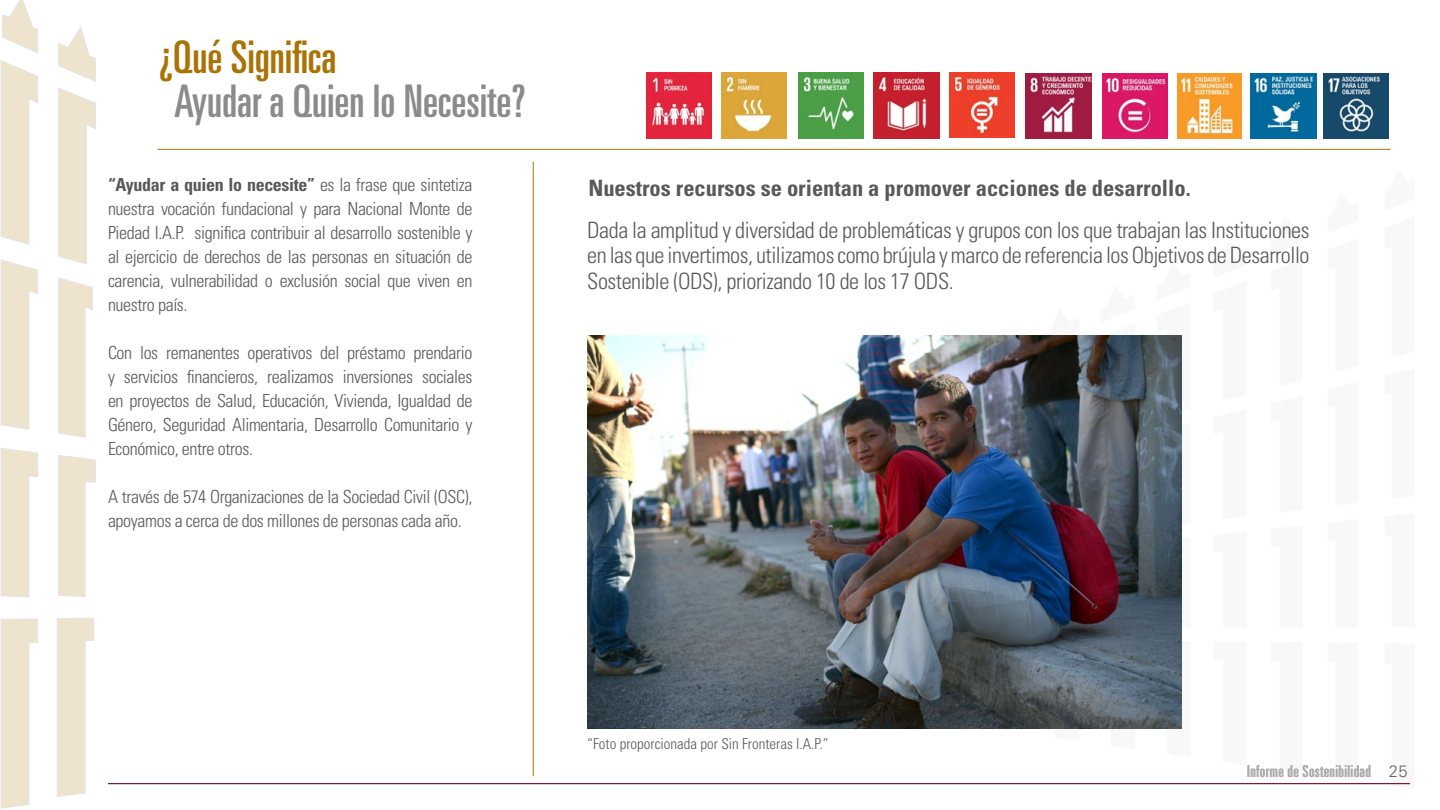
<style>
.page{position:relative;width:1440px;height:810px;background:#fff}
.page>*{position:absolute;margin:0;border:0;box-sizing:border-box;transform-origin:0 0}
.t1{font:ultra-condensed 45px "Univers LT Std";color:#8a8b8c}
.t2{font:ultra-condensed 45px "Univers LT Std";color:#a97305}
.t3{font:300 condensed 22.5px/25.5px "Univers LT Std";letter-spacing:-.02em;color:#58595b;text-align:justify}
.t4{font:700 condensed 22.5px "Univers LT Std";color:#58595b}
.t5{font:300 condensed 18px/24px "Univers LT Std";letter-spacing:-.02em;color:#58595b;text-align:justify}
.t6{font:ultra-condensed 16.5px "Univers LT Std";letter-spacing:.02em;color:#acacad}
.t7{font:300 condensed 15px "Univers LT Std";color:#58595b}
.s1{font-weight:700}
.s2{font-weight:300;font-stretch:normal;color:#666}
</style>
<div class="page">
<svg style="left:2px;top:0;width:36px;height:53px"></svg>
<svg style="left:0;top:60px;width:38px;height:185px"></svg>
<svg style="left:0;top:259px;width:38px;height:171px"></svg>
<svg style="left:0;top:448px;width:38px;height:149px"></svg>
<svg style="left:0;top:618px;width:38px;height:191px"></svg>
<svg style="left:57px;top:618px;width:38px;height:179px"></svg>
<svg style="left:58px;top:455px;width:38px;height:142px"></svg>
<svg style="left:58px;top:277px;width:35px;height:161px"></svg>
<svg style="left:58px;top:27px;width:38px;height:238px"></svg>
<hr style="left:158px;top:149px;width:1233px;height:1px;background:#a97305">
<hr style="left:533px;top:162px;width:1px;height:614px;background:#a97305">
<hr style="left:108px;top:783px;width:1302px;height:1px;background:#7f1834">
<img style="left:587px;top:335px;width:595px;height:394px">
<img style="left:647px;top:73px;width:65px;height:65px">
<img style="left:1102px;top:73px;width:66px;height:66px">
<img style="left:1251px;top:73px;width:65px;height:65px">
<img style="left:1323px;top:73px;width:66px;height:65px">
<img style="left:721px;top:73px;width:66px;height:65px">
<img style="left:798px;top:73px;width:66px;height:65px">
<img style="left:874px;top:73px;width:65px;height:65px">
<img style="left:1026px;top:73px;width:65px;height:65px">
<img style="left:1177px;top:73px;width:65px;height:65px">
<img style="left:950px;top:73px;width:65px;height:65px">
<h1 class="t2" style="left:159px;top:31px;width:179px">¿Qué Significa</h1>
<h1 class="t1" style="left:174px;top:75px;width:353px">Ayudar a Quien lo Necesite?</h1>
<p class="t5" style="left:108px;top:173px;width:366px"><span class="s1">“Ayudar a quien lo necesite”</span> es la frase que sintetiza nuestra vocación fundacional y para Nacional Monte de Piedad I.A.P. significa contribuir al desarrollo sostenible y al ejercicio de derechos de las personas en situación de carencia, vulnerabilidad o exclusión social que viven en nuestro país.</p>
<p class="t5" style="left:108px;top:341px;width:366px">Con los remanentes operativos del préstamo prendario y servicios financieros, realizamos inversiones sociales en proyectos de Salud, Educación, Vivienda, Igualdad de Género, Seguridad Alimentaria, Desarrollo Comunitario y Económico, entre otros.</p>
<p class="t5" style="left:108px;top:485px;width:366px">A través de 574 Organizaciones de la Sociedad Civil (OSC), apoyamos a cerca de dos millones de personas cada año.</p>
<p class="t4" style="left:588px;top:174px;width:604px">Nuestros recursos se orientan a promover acciones de desarrollo.</p>
<p class="t3" style="left:587px;top:217px;width:724px">Dada la amplitud y diversidad de problemáticas y grupos con los que trabajan las Instituciones en las que invertimos, utilizamos como brújula y marco de referencia los Objetivos de Desarrollo Sostenible (ODS), priorizando 10 de los 17 ODS.</p>
<p class="t7" style="left:587px;top:734px;width:243px">“Foto proporcionada por Sin Fronteras I.A.P.”</p>
<p class="t6" style="left:1247px;top:762px;width:162px">Informe de Sostenibilidad <span class="s2">25</span></p>
</div>
